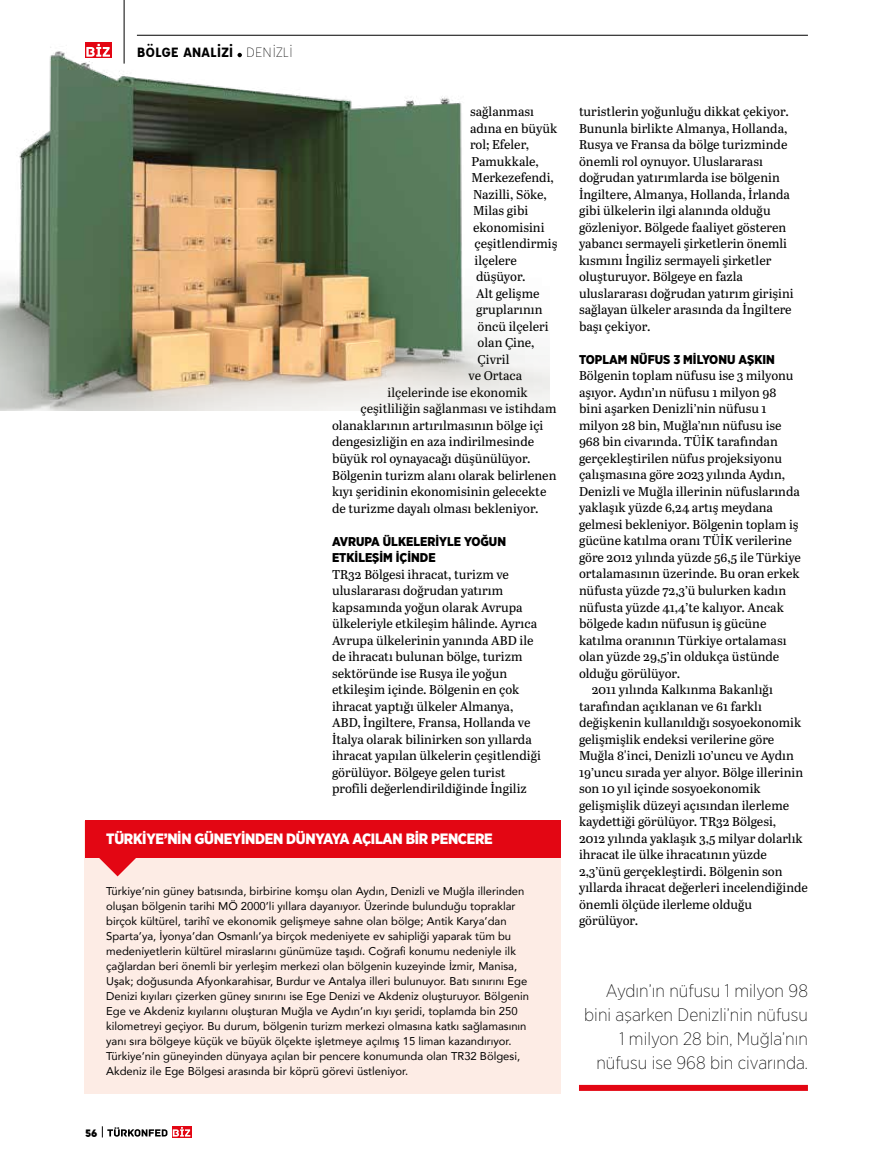
<style>
.page{position:relative;width:893px;height:1170px;background:#fff}
.page>*{position:absolute;margin:0;border:0;box-sizing:border-box;transform-origin:0 0}
.t1{font:200 18px/24px "Gotham Narrow";color:#000;text-align:right}
.t2{font:900 15px "Gotham Narrow";letter-spacing:-.02em;color:#fff}
.t3{font:700 15px "Affogato";letter-spacing:-.02em;color:#000}
.t4{font:12.75px/16.5px "Abril Text";color:#000}
.t5{font:900 12.75px/16.5px "Gotham Narrow";color:#000}
.t6{font:900 12px "Affogato";color:#000}
.t7{font:11.25px/15px "Avenir";color:#000}
.s1{font-weight:300}
</style>
<div class="page">
<svg style="left:102px;top:1126px;width:88px;height:11px"></svg>
<hr style="left:137px;top:35px;width:671px;height:1px;background:#000">
<hr style="left:124px;top:0;width:1px;height:64px;background:#000">
<div style="left:579px;top:1084px;width:229px;height:6px;background:#e30613"></div>
<div style="left:85px;top:820px;width:476px;height:273px;background:#fdece5"></div>
<div style="left:85px;top:820px;width:476px;height:38px;background:#e30613"></div>
<svg style="left:99px;top:858px;width:37px;height:18px"></svg>
<img style="left:0;top:35px;width:550px;height:375px">
<p class="t3" style="left:137px;top:43px;width:158px">BÖLGE ANALİZİ <span class="s1">DENİZLİ</span></p>
<p class="t4" style="left:470px;top:103px;width:66px">sağlanması</p>
<p class="t4" style="left:470px;top:119px;width:89px">adına en büyük</p>
<p class="t4" style="left:470px;top:136px;width:61px">rol; Efeler,</p>
<p class="t4" style="left:471px;top:152px;width:69px">Pamukkale,</p>
<p class="t4" style="left:471px;top:169px;width:84px">Merkezefendi,</p>
<p class="t4" style="left:473px;top:185px;width:75px">Nazilli, Söke,</p>
<p class="t4" style="left:473px;top:202px;width:57px">Milas gibi</p>
<p class="t4" style="left:473px;top:218px;width:73px">ekonomisini</p>
<p class="t4" style="left:474px;top:235px;width:84px">çeşitlendirmiş</p>
<p class="t4" style="left:474px;top:251px;width:44px">ilçelere</p>
<p class="t4" style="left:476px;top:268px;width:51px">düşüyor.</p>
<p class="t4" style="left:476px;top:284px;width:65px">Alt gelişme</p>
<p class="t4" style="left:476px;top:301px;width:68px">gruplarının</p>
<p class="t4" style="left:478px;top:317px;width:73px">öncü ilçeleri</p>
<p class="t4" style="left:478px;top:334px;width:58px">olan Çine,</p>
<p class="t4" style="left:478px;top:350px;width:33px">Çivril</p>
<p class="t4" style="left:469px;top:367px;width:55px">ve Ortaca</p>
<p class="t4" style="left:388px;top:383px;width:142px">ilçelerinde ise ekonomik</p>
<p class="t4" style="left:360px;top:400px;width:197px">çeşitliliğin sağlanması ve istihdam</p>
<p class="t4" style="left:332px;top:416px;width:213px">olanaklarının artırılmasının bölge içi</p>
<p class="t4" style="left:332px;top:433px;width:204px">dengesizliğin en aza indirilmesinde</p>
<p class="t4" style="left:332px;top:449px;width:200px">büyük rol oynayacağı düşünülüyor.</p>
<p class="t4" style="left:332px;top:466px;width:226px">Bölgenin turizm alanı olarak belirlenen</p>
<p class="t4" style="left:332px;top:482px;width:216px">kıyı şeridinin ekonomisinin gelecekte</p>
<p class="t4" style="left:332px;top:499px;width:208px">de turizme dayalı olması bekleniyor.</p>
<p class="t5" style="left:332px;top:532px;width:175px">AVRUPA ÜLKELERİYLE YOĞUN<br>ETKİLEŞİM İÇİNDE</p>
<p class="t4" style="left:332px;top:565px;width:210px">TR32 Bölgesi ihracat, turizm ve uluslararası doğrudan yatırım kapsamında yoğun olarak Avrupa ülkeleriyle etkileşim hâlinde. Ayrıca Avrupa ülkelerinin yanında ABD ile de ihracatı bulunan bölge, turizm sektöründe ise Rusya ile yoğun etkileşim içinde. Bölgenin en çok ihracat yaptığı ülkeler Almanya, ABD, İngiltere, Fransa, Hollanda ve İtalya olarak bilinirken son yıllarda ihracat yapılan ülkelerin çeşitlendiği görülüyor. Bölgeye gelen turist profili değerlendirildiğinde İngiliz</p>
<p class="t2" style="left:106px;top:828px;width:388px">TÜRKİYE’NİN GÜNEYİNDEN DÜNYAYA AÇILAN BİR PENCERE</p>
<p class="t7" style="left:106px;top:882px;width:424px">Türkiye’nin güney batısında, birbirine komşu olan Aydın, Denizli ve Muğla illerinden oluşan bölgenin tarihi MÖ 2000’li yıllara dayanıyor. Üzerinde bulunduğu topraklar birçok kültürel, tarihî ve ekonomik gelişmeye sahne olan bölge; Antik Karya’dan Sparta’ya, İyonya’dan Osmanlı’ya birçok medeniyete ev sahipliği yaparak tüm bu medeniyetlerin kültürel miraslarını günümüze taşıdı. Coğrafi konumu nedeniyle ilk çağlardan beri önemli bir yerleşim merkezi olan bölgenin kuzeyinde İzmir, Manisa, Uşak; doğusunda Afyonkarahisar, Burdur ve Antalya illeri bulunuyor. Batı sınırını Ege Denizi kıyıları çizerken güney sınırını ise Ege Denizi ve Akdeniz oluşturuyor. Bölgenin Ege ve Akdeniz kıyılarını oluşturan Muğla ve Aydın’ın kıyı şeridi, toplamda bin 250 kilometreyi geçiyor. Bu durum, bölgenin turizm merkezi olmasına katkı sağlamasının yanı sıra bölgeye küçük ve büyük ölçekte işletmeye açılmış 15 liman kazandırıyor.<br>Türkiye’nin güneyinden dünyaya açılan bir pencere konumunda olan TR32 Bölgesi, Akdeniz ile Ege Bölgesi arasında bir köprü görevi üstleniyor.</p>
<p class="t6" style="left:85px;top:1125px;width:14px">56</p>
<p class="t4" style="left:579px;top:103px;width:216px">turistlerin yoğunluğu dikkat çekiyor.<br>Bununla birlikte Almanya, Hollanda, Rusya ve Fransa da bölge turizminde önemli rol oynuyor. Uluslararası doğrudan yatırımlarda ise bölgenin İngiltere, Almanya, Hollanda, İrlanda gibi ülkelerin ilgi alanında olduğu gözleniyor. Bölgede faaliyet gösteren yabancı sermayeli şirketlerin önemli kısmını İngiliz sermayeli şirketler oluşturuyor. Bölgeye en fazla uluslararası doğrudan yatırım girişini sağlayan ülkeler arasında da İngiltere başı çekiyor.</p>
<p class="t5" style="left:579px;top:351px;width:197px">TOPLAM NÜFUS 3 MİLYONU AŞKIN</p>
<p class="t4" style="left:579px;top:367px;width:216px">Bölgenin toplam nüfusu ise 3 milyonu</p>
<p class="t4" style="left:579px;top:383px;width:199px">aşıyor. Aydın’ın nüfusu 1 milyon 98</p>
<p class="t4" style="left:579px;top:400px;width:189px">bini aşarken Denizli’nin nüfusu 1</p>
<p class="t4" style="left:579px;top:416px;width:204px">milyon 28 bin, Muğla’nın nüfusu ise</p>
<p class="t4" style="left:579px;top:433px;width:200px">968 bin civarında. TÜİK tarafından</p>
<p class="t4" style="left:579px;top:449px;width:205px">gerçekleştirilen nüfus projeksiyonu</p>
<p class="t4" style="left:579px;top:466px;width:208px">çalışmasına göre 2023 yılında Aydın,</p>
<p class="t4" style="left:579px;top:482px;width:222px">Denizli ve Muğla illerinin nüfuslarında</p>
<p class="t4" style="left:579px;top:499px;width:196px">yaklaşık yüzde 6,24 artış meydana</p>
<p class="t4" style="left:579px;top:515px;width:221px">gelmesi bekleniyor. Bölgenin toplam iş</p>
<p class="t4" style="left:579px;top:532px;width:215px">gücüne katılma oranı TÜİK verilerine</p>
<p class="t4" style="left:579px;top:548px;width:224px">göre 2012 yılında yüzde 56,5 ile Türkiye</p>
<p class="t4" style="left:579px;top:565px;width:222px">ortalamasının üzerinde. Bu oran erkek</p>
<p class="t4" style="left:579px;top:581px;width:209px">nüfusta yüzde 72,3’ü bulurken kadın</p>
<p class="t4" style="left:579px;top:598px;width:207px">nüfusta yüzde 41,4’te kalıyor. Ancak</p>
<p class="t4" style="left:579px;top:614px;width:189px">bölgede kadın nüfusun iş gücüne</p>
<p class="t4" style="left:579px;top:631px;width:209px">katılma oranının Türkiye ortalaması</p>
<p class="t4" style="left:579px;top:647px;width:202px">olan yüzde 29,5’in oldukça üstünde</p>
<p class="t4" style="left:579px;top:664px;width:103px">olduğu görülüyor.</p>
<p class="t4" style="left:592px;top:680px;width:183px">2011 yılında Kalkınma Bakanlığı</p>
<p class="t4" style="left:579px;top:697px;width:184px">tarafından açıklanan ve 61 farklı</p>
<p class="t4" style="left:579px;top:713px;width:224px">değişkenin kullanıldığı sosyoekonomik</p>
<p class="t4" style="left:579px;top:730px;width:197px">gelişmişlik endeksi verilerine göre</p>
<p class="t4" style="left:579px;top:746px;width:216px">Muğla 8'inci, Denizli 10’uncu ve Aydın</p>
<p class="t4" style="left:579px;top:763px;width:226px">19’uncu sırada yer alıyor. Bölge illerinin</p>
<p class="t4" style="left:579px;top:779px;width:183px">son 10 yıl içinde sosyoekonomik</p>
<p class="t4" style="left:579px;top:796px;width:212px">gelişmişlik düzeyi açısından ilerleme</p>
<p class="t4" style="left:579px;top:812px;width:199px">kaydettiği görülüyor. TR32 Bölgesi,</p>
<p class="t4" style="left:579px;top:829px;width:225px">2012 yılında yaklaşık 3,5 milyar dolarlık</p>
<p class="t4" style="left:579px;top:845px;width:189px">ihracat ile ülke ihracatının yüzde</p>
<p class="t4" style="left:579px;top:862px;width:205px">2,3’ünü gerçekleştirdi. Bölgenin son</p>
<p class="t4" style="left:579px;top:878px;width:230px">yıllarda ihracat değerleri incelendiğinde</p>
<p class="t4" style="left:579px;top:895px;width:175px">önemli ölçüde ilerleme olduğu</p>
<p class="t4" style="left:579px;top:911px;width:61px">görülüyor.</p>
<h1 class="t1" style="left:584px;top:978px;width:225px">Aydın’ın nüfusu 1 milyon 98 bini aşarken Denizli’nin nüfusu<br>1 milyon 28 bin, Muğla’nın nüfusu ise 968 bin civarında.</h1>
</div>
